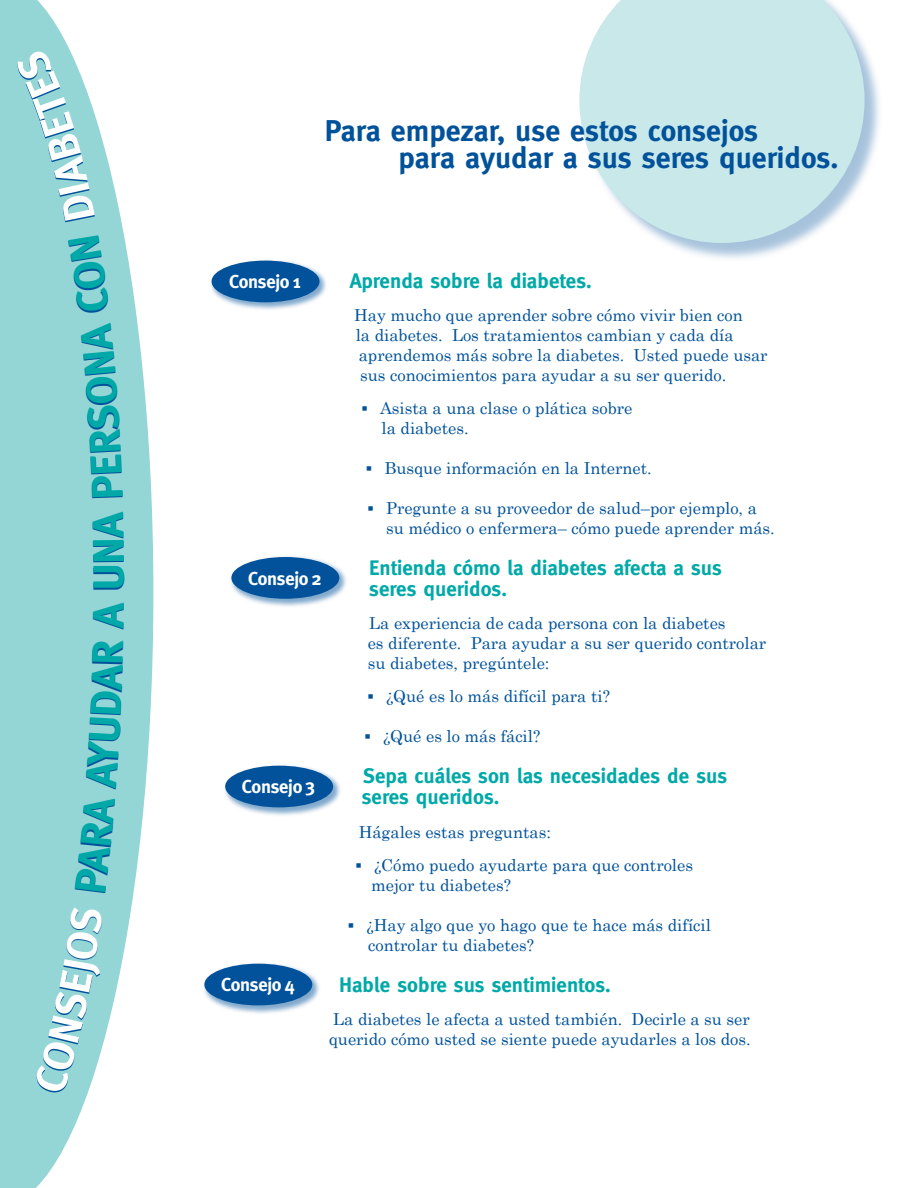
<style>
.page{position:relative;width:918px;height:1188px;background:#fff}
.page>*{position:absolute;margin:0;border:0;box-sizing:border-box;transform-origin:0 0}
.Side_Text{font:700 43.5px "Meta";color:#00a9a7}
.Header_Sub{font:700 30px "Meta";color:#01529a}
.Tip_Header{font:700 21px/21px "Meta";color:#00a9a7}
.t1{font:700 18.75px "Meta";letter-spacing:-.015em;color:#fff}
.Tip_Text{font:16.5px/19.8px "Century Schoolbook";color:#01529a}
.Tip_Bullets{font:16.5px/19.8px "Century Schoolbook";color:#01529a}
</style>
<div class="page">
<svg style="left:0;top:0;width:153px;height:1188px;fill:#94d5d6"></svg>
<div style="left:581px;top:0;width:304px;height:263px;background:#01529a;opacity:.35"></div>
<svg style="left:579px;top:0;width:286px;height:243px;background:#cee9eb"></svg>
<div style="left:228px;top:554px;width:121px;height:54px;background:#01529a;opacity:.5"></div>
<div style="left:231px;top:557px;width:108px;height:42px;background:#01529a;border-radius:50%"></div>
<div style="left:208px;top:257px;width:121px;height:55px;background:#01529a;opacity:.5"></div>
<div style="left:212px;top:261px;width:108px;height:41px;background:#01529a;border-radius:50%"></div>
<div style="left:222px;top:762px;width:120px;height:55px;background:#01529a;opacity:.5"></div>
<div style="left:225px;top:766px;width:108px;height:41px;background:#01529a;border-radius:50%"></div>
<div style="left:201px;top:960px;width:121px;height:55px;background:#01529a;opacity:.5"></div>
<div style="left:204px;top:964px;width:108px;height:41px;background:#01529a;border-radius:50%"></div>
<div style="left:33px;top:906px;width:70px;height:189px;background:#94d5d6"></div>
<div style="left:75px;top:796px;width:40px;height:96px;background:#94d5d6"></div>
<div style="left:85px;top:640px;width:38px;height:148px;background:#94d5d6"></div>
<svg style="left:93px;top:602px;width:31px;height:26px"></svg>
<div style="left:92px;top:511px;width:32px;height:50px;background:#94d5d6"></div>
<div style="left:80px;top:322px;width:43px;height:175px;background:#94d5d6"></div>
<div style="left:68px;top:235px;width:42px;height:78px;background:#94d5d6"></div>
<div style="left:14px;top:48px;width:81px;height:173px;background:#94d5d6"></div>
<p class="Side_Text" style="left:84px;top:590px;width:28px;rotate:-90deg">U</p>
<p class="Header_Sub" style="left:325px;top:114px;width:435px">Para empezar, use estos consejos</p>
<p class="Header_Sub" style="left:398px;top:141px;width:442px">para ayudar a sus seres queridos.</p>
<p class="t1" style="left:229px;top:271px;width:73px">Consejo 1</p>
<p class="t1" style="left:248px;top:567px;width:75px">Consejo 2</p>
<p class="t1" style="left:242px;top:776px;width:75px">Consejo 3</p>
<p class="t1" style="left:221px;top:974px;width:75px">Consejo 4</p>
<p class="Tip_Header" style="left:350px;top:270px;width:244px">Aprenda sobre la diabetes.</p>
<p class="Tip_Text" style="left:354px;top:304px;width:415px">Hay mucho que aprender sobre cómo vivir bien con<br>la diabetes. Los tratamientos cambian y cada día aprendemos más sobre la diabetes. Usted puede usar sus conocimientos para ayudar a su ser querido.</p>
<p class="Tip_Bullets" style="left:380px;top:397px;width:254px">Asista a una clase o plática sobre la diabetes.</p>
<p class="Tip_Bullets" style="left:385px;top:457px;width:269px">Busque información en la Internet.</p>
<p class="Tip_Bullets" style="left:386px;top:497px;width:390px">Pregunte a su proveedor de salud–por ejemplo, a su médico o enfermera– cómo puede aprender más.</p>
<p class="Tip_Header" style="left:369px;top:557px;width:354px">Entienda cómo la diabetes afecta a sus seres queridos.</p>
<p class="Tip_Text" style="left:368px;top:612px;width:400px">La experiencia de cada persona con la diabetes<br>es diferente. Para ayudar a su ser querido controlar su diabetes, pregúntele:</p>
<p class="Tip_Bullets" style="left:386px;top:685px;width:226px">¿Qué es lo más difícil para ti?</p>
<p class="Tip_Bullets" style="left:383px;top:725px;width:159px">¿Qué es lo más fácil?</p>
<p class="Tip_Header" style="left:362px;top:766px;width:367px">Sepa cuáles son las necesidades de sus seres queridos.</p>
<p class="Tip_Text" style="left:359px;top:821px;width:194px">Hágales estas preguntas:</p>
<p class="Tip_Bullets" style="left:371px;top:854px;width:323px">¿Cómo puedo ayudarte para que controles mejor tu diabetes?</p>
<p class="Tip_Bullets" style="left:367px;top:914px;width:346px">¿Hay algo que yo hago que te hace más difícil controlar tu diabetes?</p>
<p class="Tip_Header" style="left:339px;top:974px;width:273px">Hable sobre sus sentimientos.</p>
<p class="Tip_Text" style="left:329px;top:1008px;width:424px">La diabetes le afecta a usted también. Decirle a su ser querido cómo usted se siente puede ayudarles a los dos.</p>
<p class="Tip_Text" style="left:362px;top:397px;width:7px">▪</p>
<p class="Tip_Text" style="left:366px;top:457px;width:7px">▪</p>
<p class="Tip_Text" style="left:368px;top:497px;width:7px">▪</p>
<p class="Tip_Text" style="left:368px;top:685px;width:7px">▪</p>
<p class="Tip_Text" style="left:365px;top:725px;width:7px">▪</p>
<p class="Tip_Text" style="left:356px;top:854px;width:7px">▪</p>
<p class="Tip_Text" style="left:348px;top:914px;width:7px">▪</p>
</div>
